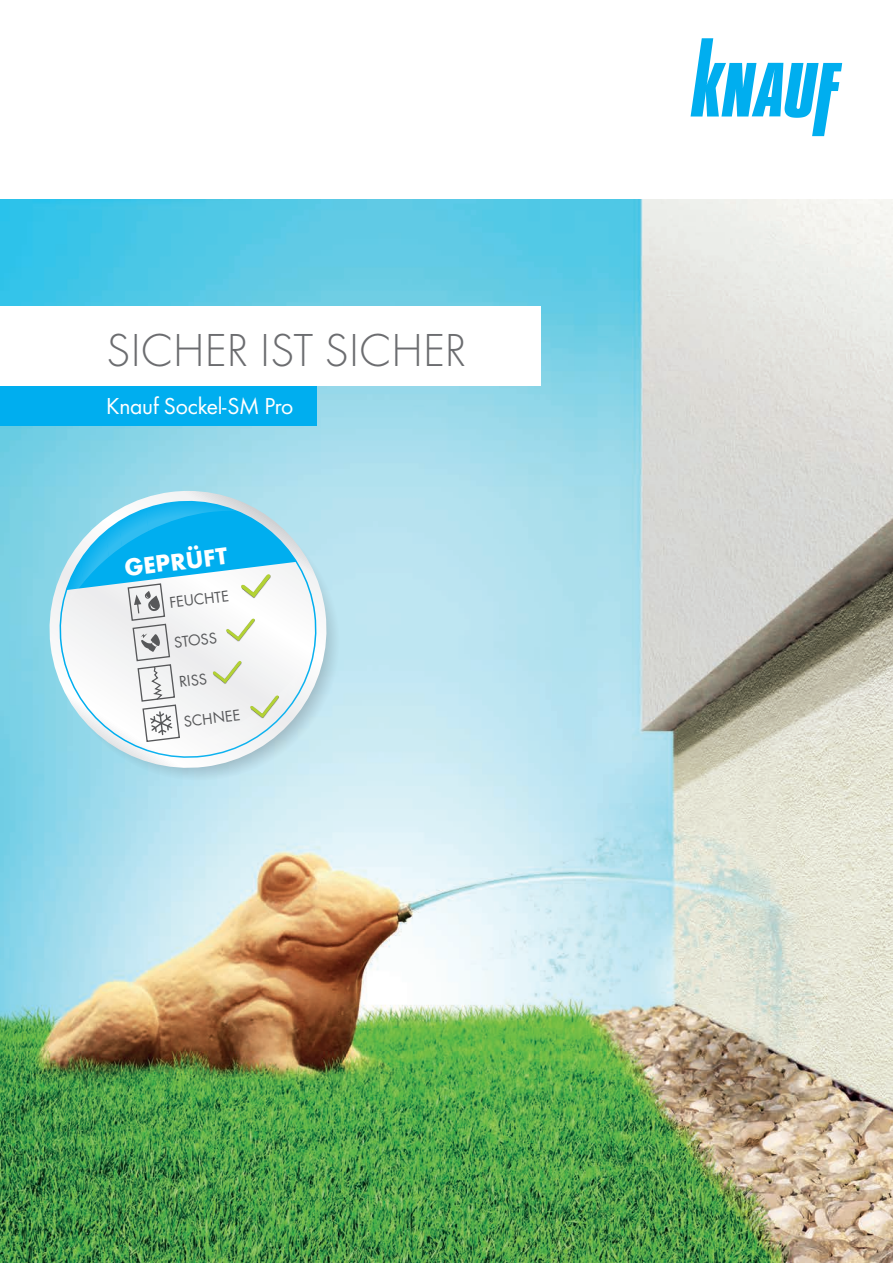
<style>
.page{position:relative;width:893px;height:1263px;background:#fff}
.page>*{position:absolute;margin:0;border:0;box-sizing:border-box;transform-origin:0 0}
.t1{font:300 48px "Futura";letter-spacing:-.01em;color:#6c6d70}
.t2{font:700 24.75px "Futura";color:#fff}
.t3{font:24px "Futura Boo";letter-spacing:-.01em;color:#fff}
.t4{font:16.2px "Futura Boo";color:#57585a}
</style>
<div class="page">
<img style="left:0;top:200px;width:893px;height:1063px">
<svg style="left:691px;top:38px;width:151px;height:98px"></svg>
<svg style="left:51px;top:496px;width:298px;height:293px;background:#bbe4f0"></svg>
<svg style="left:41px;top:491px;width:294px;height:285px;background:#a7dcea"></svg>
<svg style="left:53px;top:494px;width:270px;height:271px;background:#b3e0ec"></svg>
<img style="left:135px;top:743px;width:138px;height:17px">
<img style="left:145px;top:500px;width:98px;height:2px">
<svg style="left:53px;top:502px;width:270px;height:241px"></svg>
<div style="left:0;top:386px;width:317px;height:39px;background:#00aeef"></div>
<div style="left:0;top:306px;width:540px;height:80px;background:#fff"></div>
<h1 class="t1" style="left:106px;top:319px;width:362px">SICHER IST SICHER</h1>
<h3 class="t3" style="left:106px;top:389px;width:189px">Knauf Sockel-SM Pro</h3>
<h2 class="t2" style="left:122px;top:550px;width:105px;rotate:-7deg">GEPRÜFT</h2>
<p class="t4" style="left:168px;top:592px;width:61px;rotate:-7deg">FEUCHTE</p>
<p class="t4" style="left:173px;top:631px;width:44px;rotate:-7deg">STOSS</p>
<p class="t4" style="left:178px;top:671px;width:29px;rotate:-7deg">RISS</p>
<p class="t4" style="left:183px;top:710px;width:58px;rotate:-7deg">SCHNEE</p>
</div>
